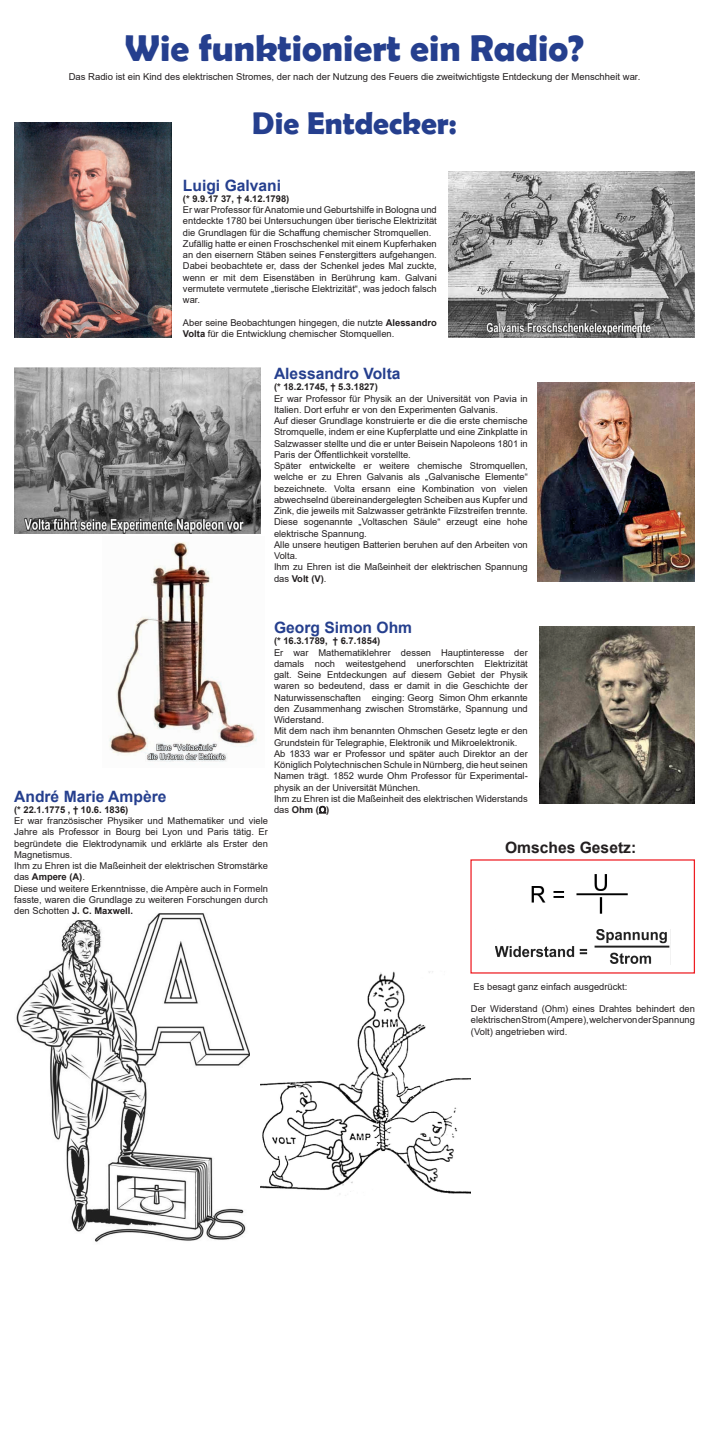
<style>
.page{position:relative;width:709px;height:1453px;background:#fff}
.page>*{position:absolute;margin:0;border:0;box-sizing:border-box;transform-origin:0 0}
.t1{font:700 37.5px "Berlin Sans FB Demi";color:#253f8e}
.t2{font:700 31.5px "Berlin Sans FB Demi";color:#253f8e}
.t3{font:700 15.62px "Arial";color:#253f8e}
.t4{font:700 15.62px "Arial";color:#231f20}
.t5{font:9.5px "Arial";color:#231f20}
.t6{font:9.38px/11.2px "Arial";color:#231f20}
.t7{font:700 9.38px "Arial";color:#231f20}
.s1{font-weight:700}
.s2{font-family:"WP Greek Helve"}
</style>
<div class="page">
<img style="left:16px;top:913px;width:234px;height:329px">
<img style="left:109px;top:542px;width:148px;height:220px">
<img style="left:448px;top:172px;width:246px;height:165px">
<img style="left:14px;top:122px;width:157px;height:215px">
<img style="left:14px;top:368px;width:246px;height:165px">
<img style="left:538px;top:382px;width:156px;height:199px">
<svg style="left:319px;top:806px;width:7px;height:7px"></svg>
<img style="left:539px;top:627px;width:155px;height:177px">
<img style="left:261px;top:971px;width:210px;height:224px">
<img style="left:531px;top:874px;width:97px;height:40px">
<img style="left:495px;top:929px;width:175px;height:35px">
<h1 class="t1" style="left:125px;top:26px;width:460px">Wie funktioniert ein Radio?</h1>
<p class="t5" style="left:69px;top:70px;width:573px">Das Radio ist ein Kind des elektrischen Stromes, der nach der Nutzung des Feuers die zweitwichtigste Entdeckung der Menschheit war.</p>
<h2 class="t2" style="left:252px;top:105px;width:206px">Die Entdecker:</h2>
<h3 class="t3" style="left:183px;top:174px;width:100px">Luigi Galvani</h3>
<p class="t7" style="left:183px;top:192px;width:108px">(* 9.9.17 37, † 4.12.1798)</p>
<p class="t6" style="left:183px;top:204px;width:255px">Er war Professor für Anatomie und Geburtshilfe in Bologna und entdeckte 1780 bei Untersuchungen über tierische Elektrizität die Grundlagen für die Schaffung chemischer Stromquellen.<br>Zufällig hatte er einen Froschschenkel mit einem Kupferhaken an den eisernern Stäben seines Fenstergitters aufgehangen.<br>Dabei beobachtete er, dass der Schenkel jedes Mal zuckte, wenn er mit dem Eisenstäben in Berührung kam. Galvani vermutete vermutete „tierische Elektrizität“, was jedoch falsch war.</p>
<p class="t6" style="left:183px;top:317px;width:255px">Aber seine Beobachtungen hingegen, die nutzte <span class="s1">Alessandro<br>Volta</span> für die Entwicklung chemischer Stomquellen.</p>
<h3 class="t3" style="left:274px;top:363px;width:128px">Alessandro Volta</h3>
<p class="t7" style="left:274px;top:380px;width:105px">(* 18.2.1745, † 5.3.1827)</p>
<p class="t6" style="left:274px;top:393px;width:255px">Er war Professor für Physik an der Universität von Pavia in Italien. Dort erfuhr er von den Experimenten Galvanis.<br>Auf dieser Grundlage konstruierte er die die erste chemische Stromquelle, indem er eine Kupferplatte und eine Zinkplatte in Salzwasser stellte und die er unter Beisein Napoleons 1801 in Paris der Öffentlichkeit vorstellte.<br>Später entwickelte er weitere chemische Stromquellen, welche er zu Ehren Galvanis als „Galvanische Elemente“ bezeichnete. Volta ersann eine Kombination von vielen abwechselnd übereinandergelegten Scheiben aus Kupfer und Zink, die jeweils mit Salzwasser getränkte Filzstreifen trennte.<br>Diese sogenannte „Voltaschen Säule“ erzeugt eine hohe elektrische Spannung.<br>Alle unsere heutigen Batterien beruhen auf den Arbeiten von Volta.<br>Ihm zu Ehren ist die Maßeinheit der elektrischen Spannung das <span class="s1">Volt (V)</span>.</p>
<h3 class="t3" style="left:274px;top:617px;width:140px">Georg Simon Ohm</h3>
<p class="t7" style="left:274px;top:634px;width:108px">(* 16.3.1789, † 6.7.1854)</p>
<p class="t6" style="left:274px;top:647px;width:255px">Er war Mathematiklehrer dessen Hauptinteresse der damals noch weitestgehend unerforschten Elektrizität galt. Seine Entdeckungen auf diesem Gebiet der Physik waren so bedeutend, dass er damit in die Geschichte der Naturwissenschaften einging: Georg Simon Ohm erkannte den Zusammenhang zwischen Stromstärke, Spannung und Widerstand.<br>Mit dem nach ihm benannten Ohmschen Gesetz legte er den Grundstein für Telegraphie, Elektronik und Mikroelektronik.<br>Ab 1833 war er Professor und später auch Direktor an der Königlich Polytechnischen Schule in Nürnberg, die heut seinen Namen trägt. 1852 wurde Ohm Professor für Experimental&shy;physik an der Universität München.<br>Ihm zu Ehren ist die Maßeinheit des elektrischen Widerstands das <span class="s1">Ohm (</span><span class="s2">S</span><span class="s1">)</span></p>
<h3 class="t4" style="left:505px;top:836px;width:133px">Omsches Gesetz:</h3>
<h3 class="t3" style="left:14px;top:785px;width:154px">André Marie Ampère</h3>
<p class="t7" style="left:14px;top:803px;width:116px">(* 22.1.1775 , † 10.6. 1836)</p>
<p class="t6" style="left:14px;top:815px;width:255px">Er war französischer Physiker und Mathematiker und viele Jahre als Professor in Bourg bei Lyon und Paris tätig. Er begründete die Elektrodynamik und erklärte als Erster den Magnetismus.<br>Ihm zu Ehren ist die Maßeinheit der elektrischen Stromstärke das <span class="s1">Ampere (A)</span>.<br>Diese und weitere Erkenntnisse, die Ampère auch in Formeln fasste, waren die Grundlage zu weiteren Forschungen durch den Schotten <span class="s1">J. C. Maxwell.</span></p>
<p class="t6" style="left:473px;top:980px;width:155px">Es besagt ganz einfach ausgedrückt:</p>
<p class="t6" style="left:471px;top:1003px;width:225px;text-align:justify">Der Widerstand (Ohm) eines Drahtes behindert den elektrischen Strom (Ampere), welcher von der Spannung (Volt) angetrieben wird.</p>
</div>
